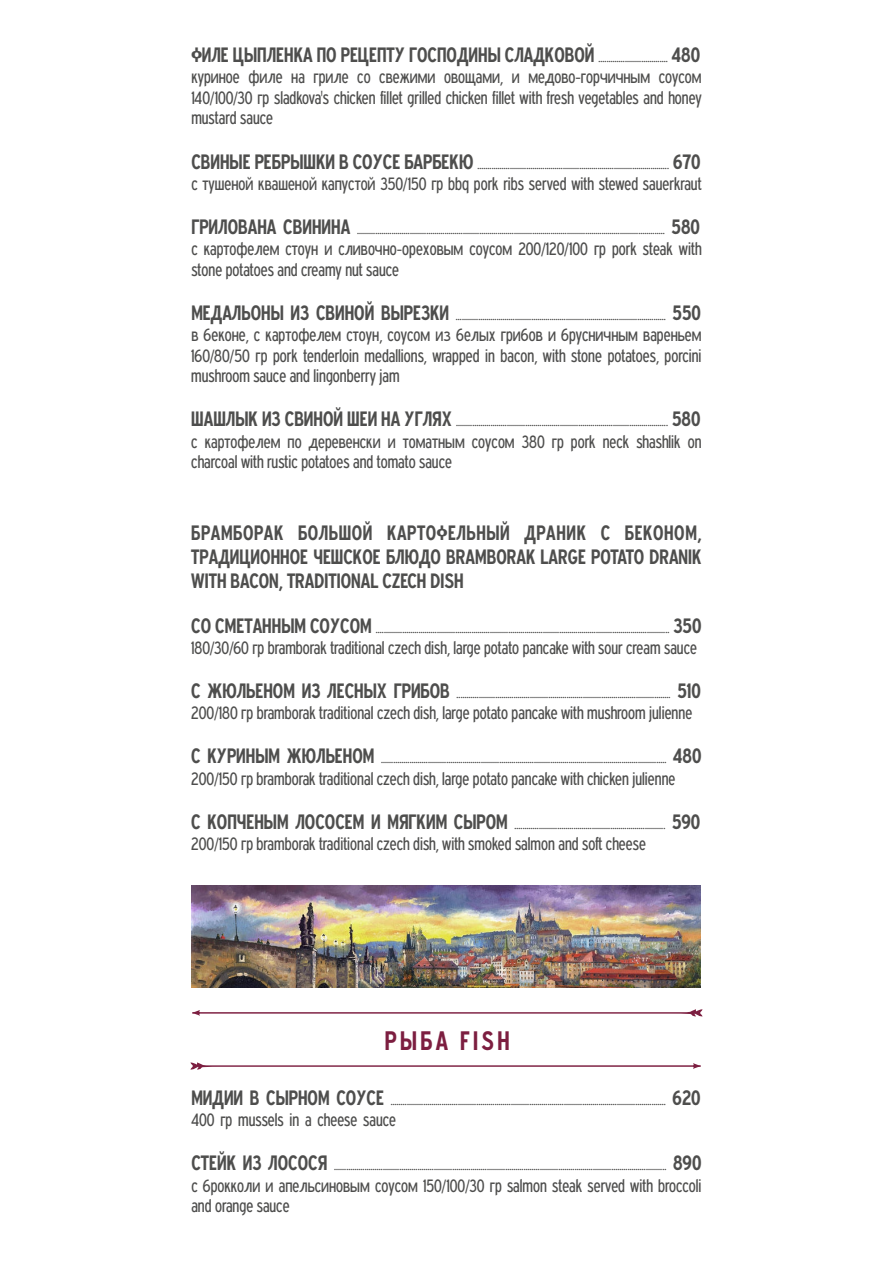
<style>
.page{position:relative;width:893px;height:1263px;background:#fff}
.page>*{position:absolute;margin:0;border:0;box-sizing:border-box;transform-origin:0 0}
.t1{font:700 27px "Expressway Cd";letter-spacing:.125em;color:#7c1e40}
.t2{font:700 21px/24px "Expressway Cd";color:#4e4e4d;text-align:justify}
.t3{font:18px/20.7px "Expressway Cd Bk";color:#4e4e4d}
.t4{font:13.5px "Expressway Cd";color:#4e4e4d}
.s1{font-weight:400;font-size:13.5px}
.s2{font-weight:700;font-size:21px}
</style>
<div class="page">
<svg style="left:192px;top:1009px;width:511px;height:7px"></svg>
<svg style="left:190px;top:1062px;width:511px;height:8px"></svg>
<img style="left:191px;top:886px;width:510px;height:101px">
<h2 class="t2" style="left:191px;top:44px;width:510px">ФИЛЕ ЦЫПЛЕНКА ПО РЕЦЕПТУ ГОСПОДИНЫ СЛАДКОВОЙ <span class="s1">..................................</span> 480</h2>
<h3 class="t3" style="left:191px;top:68px;width:512px;text-align:justify">куриное филе на гриле со свежими овощами, и медово-горчичным соусом 140/100/30 гр sladkova's chicken fillet grilled chicken fillet with fresh vegetables and honey mustard sauce</h3>
<p class="t4" style="left:191px;top:158px;width:511px"><span class="s2">СВИНЫЕ РЕБРЫШКИ В СОУСЕ БАРБЕКЮ</span> .............................................................................................. <span class="s2">670</span></p>
<h3 class="t3" style="left:191px;top:175px;width:512px">с тушеной квашеной капустой 350/150 гр bbq pork ribs served with stewed sauerkraut</h3>
<p class="t4" style="left:191px;top:224px;width:510px"><span class="s2">ГРИЛОВАНА СВИНИНА</span> ....................................................................................................................................................... <span class="s2">580</span></p>
<h3 class="t3" style="left:191px;top:240px;width:512px">с картофелем стоун и сливочно-ореховым соусом 200/120/100 гр pork steak with stone potatoes and creamy nut sauce</h3>
<p class="t4" style="left:191px;top:309px;width:511px"><span class="s2">МЕДАЛЬОНЫ ИЗ СВИНОЙ ВЫРЕЗКИ</span> ....................................................................................................... <span class="s2">550</span></p>
<h3 class="t3" style="left:191px;top:326px;width:512px;text-align:justify">в беконе, с картофелем стоун, соусом из белых грибов и брусничным вареньем 160/80/50 гр pork tenderloin medallions, wrapped in bacon, with stone potatoes, porcini mushroom sauce and lingonberry jam</h3>
<p class="t4" style="left:191px;top:416px;width:511px"><span class="s2">ШАШЛЫК ИЗ СВИНОЙ ШЕИ НА УГЛЯХ</span> ........................................................................................................ <span class="s2">580</span></p>
<h3 class="t3" style="left:191px;top:432px;width:512px">с картофелем по деревенски и томатным соусом 380 гр pork neck shashlik on charcoal with rustic potatoes and tomato sauce</h3>
<h2 class="t2" style="left:191px;top:522px;width:512px">БРАМБОРАК БОЛЬШОЙ КАРТОФЕЛЬНЫЙ ДРАНИК С БЕКОНОМ, ТРАДИЦИОННОЕ ЧЕШСКОЕ БЛЮДО BRAMBORAK LARGE POTATO DRANIK WITH BACON, TRADITIONAL CZECH DISH</h2>
<p class="t4" style="left:191px;top:622px;width:512px"><span class="s2">СО СМЕТАННЫМ СОУСОМ</span> ................................................................................................................................................ <span class="s2">350</span></p>
<h3 class="t3" style="left:191px;top:639px;width:507px">180/30/60 гр bramborak traditional czech dish, large potato pancake with sour cream sauce</h3>
<p class="t4" style="left:191px;top:688px;width:511px"><span class="s2">С ЖЮЛЬЕНОМ ИЗ ЛЕСНЫХ ГРИБОВ</span> ......................................................................................................... <span class="s2">510</span></p>
<h3 class="t3" style="left:191px;top:704px;width:502px">200/180 гр bramborak traditional czech dish, large potato pancake with mushroom julienne</h3>
<p class="t4" style="left:191px;top:753px;width:512px"><span class="s2">С КУРИНЫМ ЖЮЛЬЕНОМ</span> ............................................................................................................................................ <span class="s2">480</span></p>
<h3 class="t3" style="left:191px;top:769px;width:486px">200/150 гр bramborak traditional czech dish, large potato pancake with chicken julienne</h3>
<p class="t4" style="left:191px;top:818px;width:511px"><span class="s2">С КОПЧЕНЫМ ЛОСОСЕМ И МЯГКИМ СЫРОМ</span> .......................................................................... <span class="s2">590</span></p>
<h3 class="t3" style="left:191px;top:835px;width:456px">200/150 гр bramborak traditional czech dish, with smoked salmon and soft cheese</h3>
<h1 class="t1" style="left:385px;top:1029px;width:126px">РЫБА FISH</h1>
<p class="t4" style="left:191px;top:1095px;width:511px"><span class="s2">МИДИИ В СЫРНОМ СОУСЕ</span> ....................................................................................................................................... <span class="s2">620</span></p>
<h3 class="t3" style="left:191px;top:1111px;width:206px">400 гр mussels in a cheese sauce</h3>
<p class="t4" style="left:191px;top:1160px;width:512px"><span class="s2">СТЕЙК ИЗ ЛОСОСЯ</span> ................................................................................................................................................................... <span class="s2">890</span></p>
<h3 class="t3" style="left:191px;top:1176px;width:512px">с брокколи и апельсиновым соусом 150/100/30 гр salmon steak served with broccoli and orange sauce</h3>
</div>
